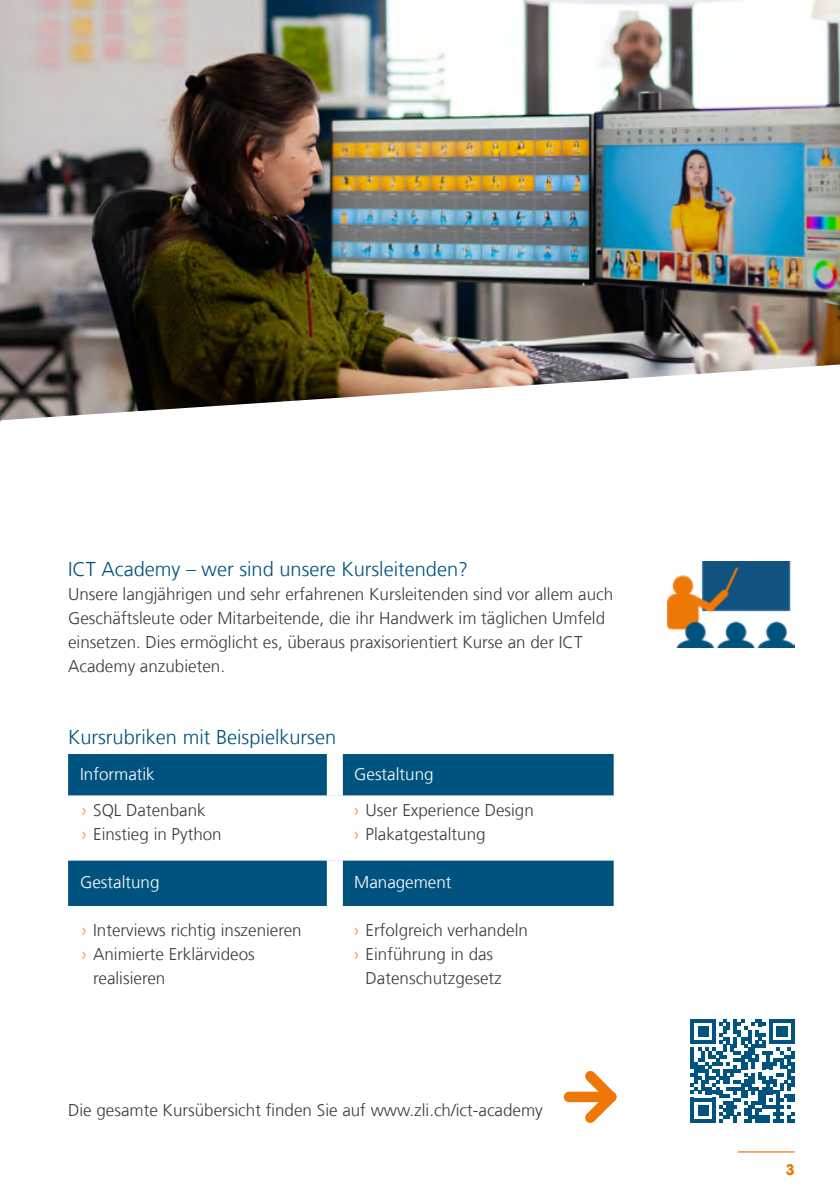
<style>
.page{position:relative;width:840px;height:1191px;background:#fff}
.page>*{position:absolute;margin:0;border:0;box-sizing:border-box;transform-origin:0 0}
.t1{font:300 20px "Frutiger LT Com";color:#00537e}
.t2{font:300 17px/24px "Frutiger LT Com";color:#3c3c3b}
.t3{font:300 17px "Frutiger LT Com";color:#fff}
.t4{font:16px "VAG Rundschrift D";color:#ee7402}
.s1{color:#f08325}
</style>
<div class="page">
<img style="left:0;top:0;width:839px;height:421px">
<img style="left:667px;top:561px;width:127px;height:87px">
<div style="left:563px;top:1091px;width:53px;height:11px;background:#ed7807;border-radius:5px"></div>
<svg style="left:584px;top:1071px;width:32px;height:52px"></svg>
<svg style="left:68px;top:754px;width:545px;height:152px;fill:#00537e"></svg>
<div style="left:326px;top:754px;width:16px;height:41px;background:#fff"></div>
<div style="left:326px;top:795px;width:16px;height:65px;background:#fff"></div>
<div style="left:326px;top:860px;width:16px;height:46px;background:#fff"></div>
<svg style="left:690px;top:1019px;width:104px;height:103px"></svg>
<hr style="left:737px;top:1151px;width:57px;height:1px;background:#ee7402">
<p class="t1" style="left:68px;top:557px;width:401px">ICT Academy – wer sind unsere Kursleitenden?</p>
<p class="t2" style="left:68px;top:582px;width:546px">Unsere langjährigen und sehr erfahrenen Kursleitenden sind vor allem auch Geschäftsleute oder Mitarbeitende, die ihr Handwerk im täglichen Umfeld einsetzen. Dies ermöglicht es, überaus praxisorientiert Kurse an der ICT Academy anzubieten.</p>
<p class="t1" style="left:68px;top:725px;width:269px">Kursrubriken mit Beispielkursen</p>
<p class="t3" style="left:80px;top:764px;width:76px">Informatik</p>
<p class="t3" style="left:354px;top:764px;width:81px">Gestaltung</p>
<p class="t2" style="left:82px;top:798px;width:141px"><span class="s1">›</span> SQL Datenbank<br><span class="s1">›</span> Einstieg in Python</p>
<p class="t2" style="left:354px;top:798px;width:181px"><span class="s1">›</span> User Experience Design <span class="s1">›</span> Plakatgestaltung</p>
<p class="t3" style="left:80px;top:872px;width:81px">Gestaltung</p>
<p class="t3" style="left:354px;top:872px;width:99px">Management</p>
<p class="t2" style="left:82px;top:918px;width:221px"><span class="s1">›</span> Interviews richtig inszenieren</p>
<p class="t2" style="left:82px;top:942px;width:174px"><span class="s1">›</span> Animierte Erklärvideos</p>
<p class="t2" style="left:93px;top:966px;width:74px">realisieren</p>
<p class="t2" style="left:354px;top:918px;width:175px"><span class="s1">›</span> Erfolgreich verhandeln</p>
<p class="t2" style="left:354px;top:942px;width:140px"><span class="s1">›</span> Einführung in das</p>
<p class="t2" style="left:365px;top:966px;width:137px">Datenschutzgesetz</p>
<p class="t2" style="left:68px;top:1098px;width:476px">Die gesamte Kursübersicht finden Sie auf www.zli.ch/ict-academy</p>
<p class="t4" style="left:785px;top:1160px;width:10px">3</p>
</div>
